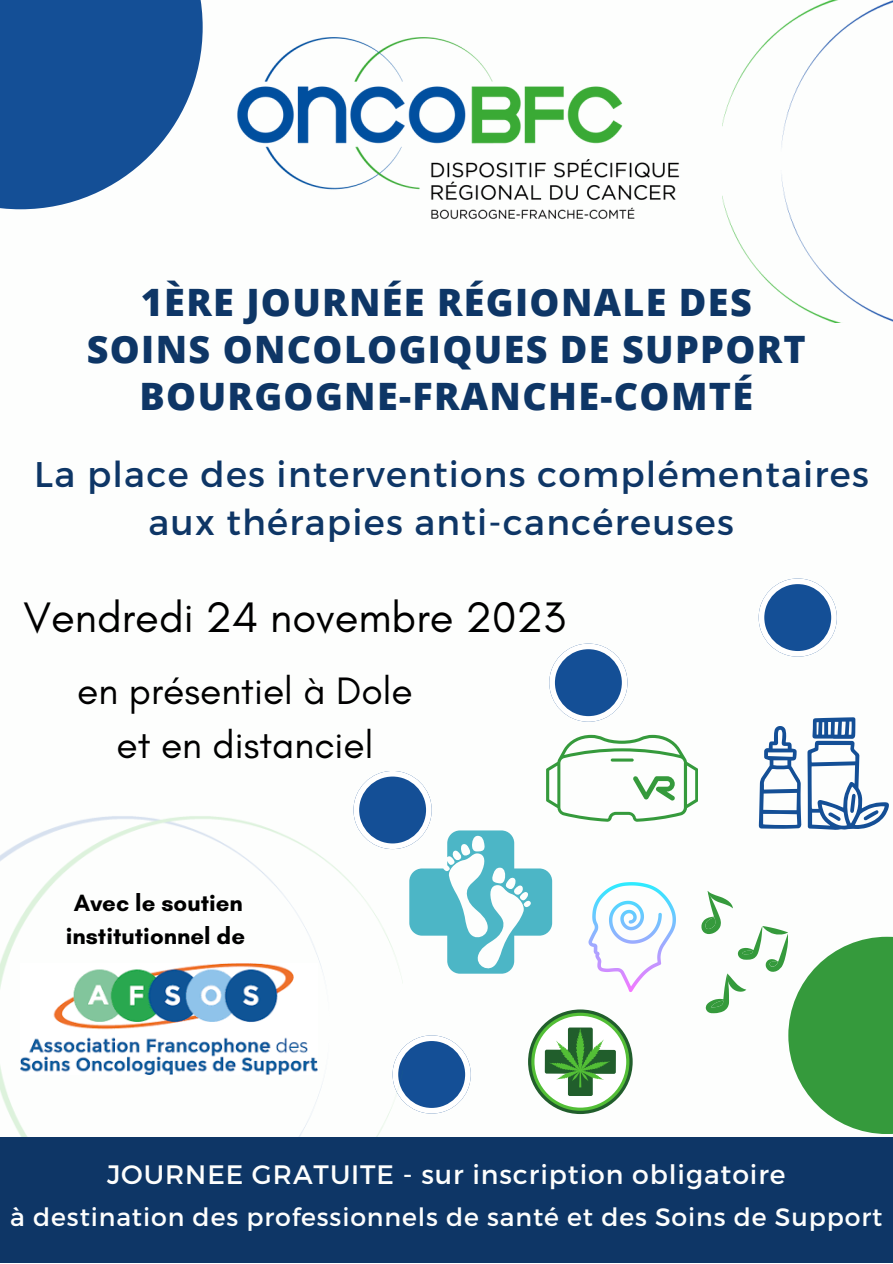
<style>
.page{position:relative;width:893px;height:1264px;background:#fff}
.page>*{position:absolute;margin:0;border:0;box-sizing:border-box;transform-origin:0 0}
.t1{font:43.5px "Glacial Indifference";color:#000}
.t2{font:39px/54px "Glacial Indifference";color:#000;text-align:center}
.t3{font:800 37.65px/47.2px "Open Sans";letter-spacing:.035em;color:#0e3666;text-align:center}
.t4{font:35.55px/48.3px "Montserrat";letter-spacing:.035em;color:#0e3666;text-align:center}
.t5{font:26.7px "Montserrat";letter-spacing:.035em;color:#fdfefd}
.t6{font:25.2px "Montserrat";letter-spacing:.035em;color:#fdfefd}
.t7{font:700 24px/32.5px "Glacial Indifference";color:#000;text-align:center}
</style>
<div class="page">
<svg style="left:403px;top:1035px;width:67px;height:78px"></svg>
<img style="left:0;top:816px;width:403px;height:321px">
<div style="left:0;top:1137px;width:892px;height:125px;background:#0e3666"></div>
<svg style="left:0;top:0;width:203px;height:209px;fill:#144f96"></svg>
<img style="left:722px;top:0;width:170px;height:323px">
<img style="left:237px;top:37px;width:443px;height:183px">
<svg style="left:788px;top:936px;width:104px;height:197px;fill:#359a3c"></svg>
<svg style="left:353px;top:578px;width:535px;height:435px"></svg>
<svg style="left:528px;top:1009px;width:104px;height:105px"></svg>
<svg style="left:531px;top:1012px;width:98px;height:98px"></svg>
<div style="left:534px;top:1015px;width:92px;height:92px;background:#fff;border-radius:50%"></div>
<svg style="left:544px;top:1027px;width:72px;height:68px"></svg>
<p class="t3" style="left:87px;top:277px;width:720px">1ÈRE JOURNÉE RÉGIONALE DES<br>SOINS ONCOLOGIQUES DE SUPPORT<br>BOURGOGNE-FRANCHE-COMTÉ</p>
<p class="t4" style="left:34px;top:448px;width:836px">La place des interventions complémentaires aux thérapies anti-cancéreuses</p>
<p class="t1" style="left:23px;top:591px;width:544px">Vendredi 24 novembre 2023</p>
<p class="t2" style="left:77px;top:663px;width:337px">en présentiel à Dole et en distanciel</p>
<p class="t7" style="left:66px;top:886px;width:181px">Avec le soutien institutionnel de</p>
<p class="t5" style="left:107px;top:1157px;width:680px">JOURNEE GRATUITE - sur inscription obligatoire</p>
<p class="t6" style="left:10px;top:1200px;width:873px">à destination des professionnels de santé et des Soins de Support</p>
</div>
